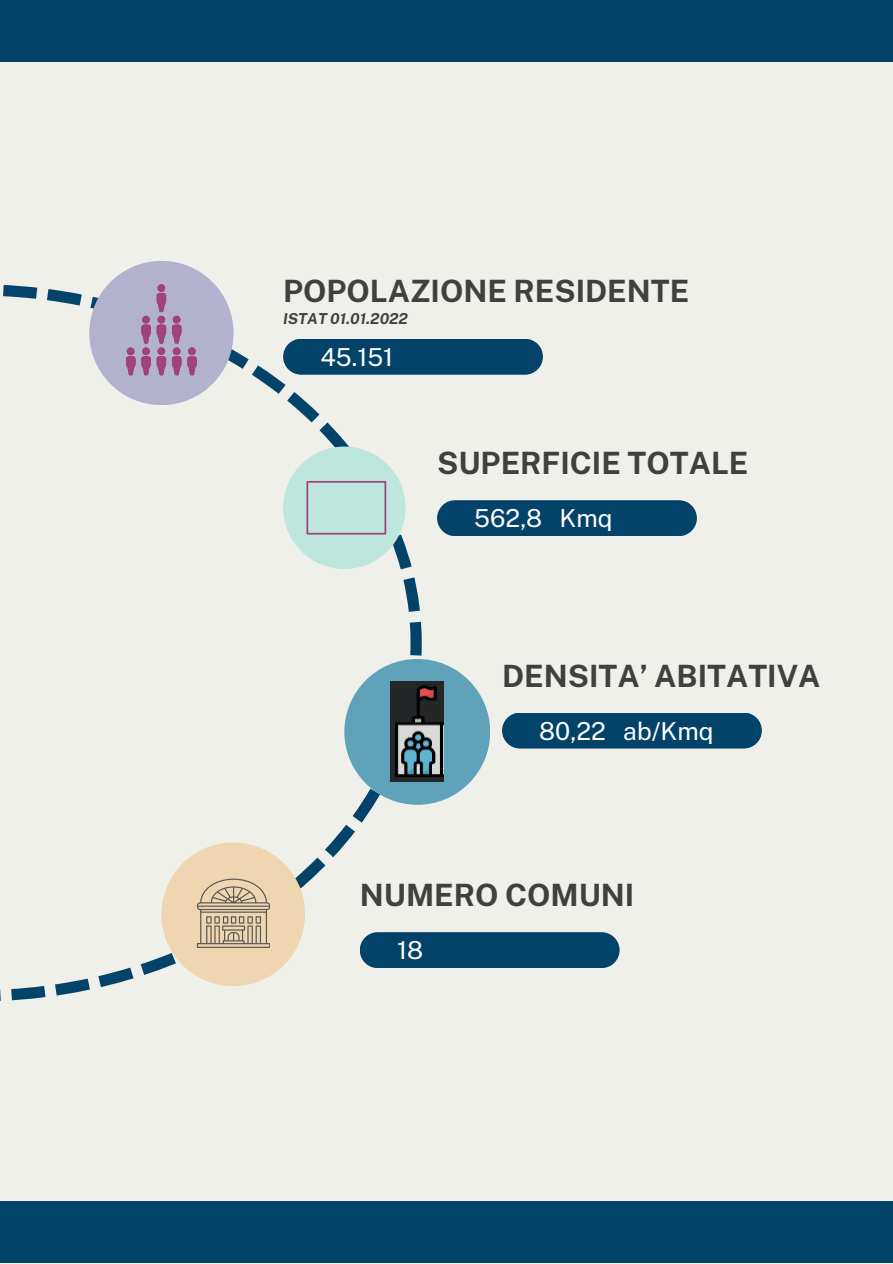
<style>
.page{position:relative;width:893px;height:1264px;background:#fff}
.page>*{position:absolute;margin:0;border:0;box-sizing:border-box;transform-origin:0 0}
.t1{font:700 30.75px "Public Sans";color:#404040}
.t2{font:24.75px "Public Sans";color:#fff}
.t3{font:italic 700 15.15px "Public Sans";color:#404040}
</style>
<div class="page">
<div style="left:0;top:0;width:892px;height:1262px;background:#f0f0ea"></div>
<div style="left:0;top:0;width:892px;height:61px;background:#044369"></div>
<svg style="left:0;top:284px;width:422px;height:717px"></svg>
<div style="left:89px;top:261px;width:144px;height:144px;background:#b2b2cf;border-radius:50%"></div>
<div style="left:283px;top:339px;width:260px;height:36px;background:#044369;border-radius:18px"></div>
<svg style="left:126px;top:347px;width:9px;height:28px"></svg>
<div style="left:127px;top:347px;width:7px;height:8px;background:#a0437b;border-radius:50%"></div>
<svg style="left:141px;top:316px;width:10px;height:59px"></svg>
<div style="left:142px;top:347px;width:8px;height:8px;background:#a0437b;border-radius:50%"></div>
<svg style="left:157px;top:284px;width:9px;height:91px"></svg>
<div style="left:157px;top:347px;width:8px;height:8px;background:#a0437b;border-radius:50%"></div>
<svg style="left:172px;top:316px;width:9px;height:59px"></svg>
<div style="left:173px;top:347px;width:7px;height:8px;background:#a0437b;border-radius:50%"></div>
<svg style="left:187px;top:353px;width:10px;height:22px"></svg>
<div style="left:188px;top:347px;width:8px;height:8px;background:#a0437b;border-radius:50%"></div>
<div style="left:437px;top:500px;width:259px;height:36px;background:#044369;border-radius:18px"></div>
<div style="left:283px;top:446px;width:122px;height:123px;background:#bee6dc;border-radius:50%"></div>
<svg style="left:306px;top:481px;width:80px;height:53px"></svg>
<div style="left:344px;top:659px;width:146px;height:145px;background:#60a2ba;border-radius:50%"></div>
<img style="left:391px;top:681px;width:52px;height:100px">
<div style="left:502px;top:712px;width:259px;height:36px;background:#044369;border-radius:18px"></div>
<div style="left:0;top:1201px;width:892px;height:61px;background:#044369"></div>
<div style="left:161px;top:842px;width:144px;height:144px;background:#efd6b1;border-radius:50%"></div>
<div style="left:360px;top:932px;width:259px;height:36px;background:#044369;border-radius:18px"></div>
<svg style="left:197px;top:878px;width:73px;height:69px"></svg>
<p class="t1" style="left:283px;top:272px;width:407px">POPOLAZIONE RESIDENTE</p>
<p class="t3" style="left:283px;top:309px;width:126px">ISTAT 01.01.2022</p>
<p class="t2" style="left:320px;top:342px;width:74px">45.151</p>
<p class="t1" style="left:437px;top:445px;width:312px">SUPERFICIE TOTALE</p>
<p class="t2" style="left:474px;top:503px;width:140px">562,8 Kmq</p>
<p class="t1" style="left:502px;top:657px;width:320px">DENSITA’ ABITATIVA</p>
<p class="t2" style="left:539px;top:716px;width:176px">80,22 ab/Kmq</p>
<p class="t1" style="left:360px;top:877px;width:276px">NUMERO COMUNI</p>
<p class="t2" style="left:397px;top:935px;width:28px">18</p>
</div>
